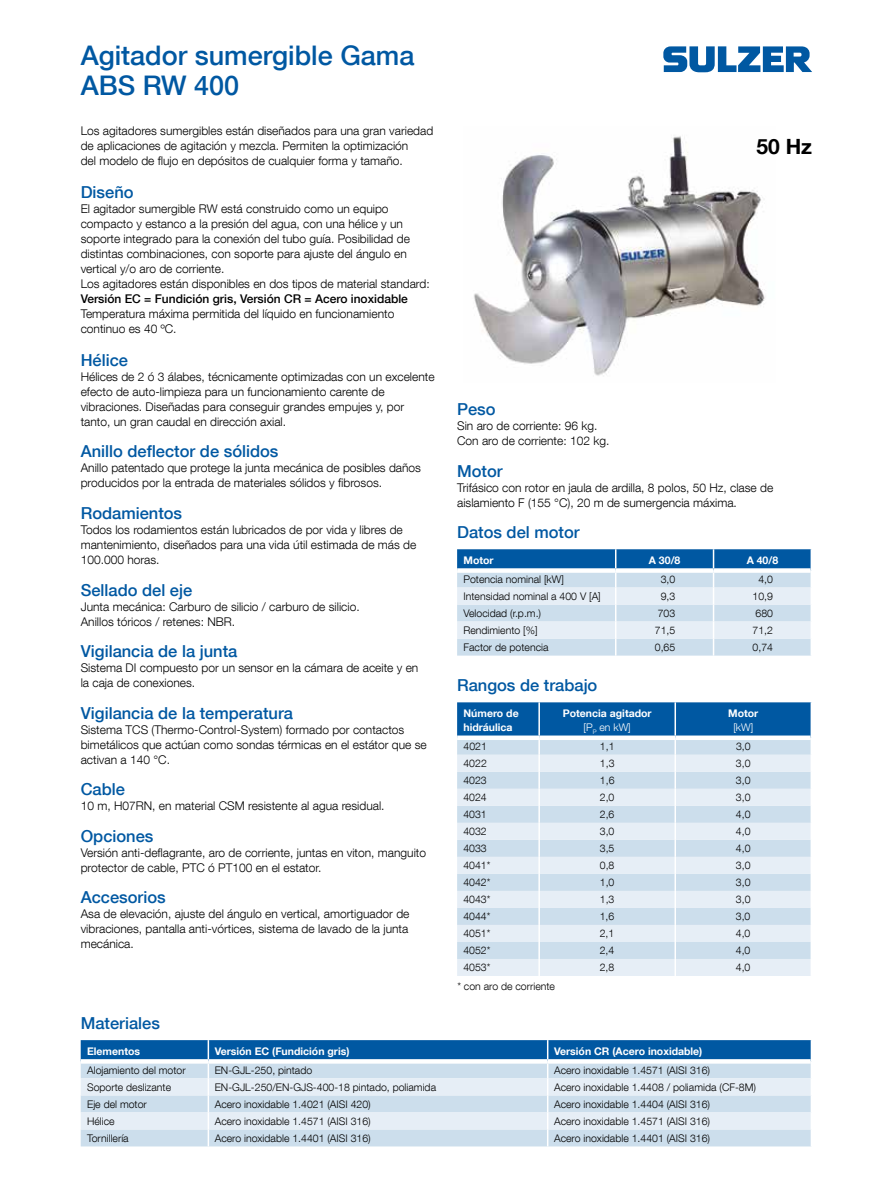
<style>
.page{position:relative;width:893px;height:1191px;background:#fff}
.page>*{position:absolute;margin:0;border:0;box-sizing:border-box;transform-origin:0 0}
.t1{font:500 27px/30px "Helvetica Neue LT Com";color:#0058a2}
.t2{font:700 21px "Helvetica Neue LT Com";color:#000}
.t3{font:500 16.5px "Helvetica Neue LT Com";color:#0058a2}
.t4{font:300 12px/15px "Helvetica Neue LT Com";color:#000}
.t5{font:500 12px "Helvetica Neue LT Com";color:#000}
.t6{font:300 10.5px "Helvetica Neue LT Com";color:#000}
.t7{font:700 10.5px/13.5px "Helvetica Neue LT Com";color:#fff}
.t8{font:300 10.5px "Helvetica Neue LT Com";color:#fff}
.s1{font-weight:300}
</style>
<div class="page">
<svg style="left:663px;top:46px;width:149px;height:26px"></svg>
<img style="left:474px;top:136px;width:291px;height:240px">
<svg style="left:81px;top:1040px;width:731px;height:106px;background:#b0cbe2"></svg>
<svg style="left:81px;top:1059px;width:127px;height:4px"></svg>
<svg style="left:208px;top:1059px;width:340px;height:4px"></svg>
<svg style="left:548px;top:1059px;width:263px;height:4px"></svg>
<svg style="left:457px;top:549px;width:355px;height:106px;background:#b0cbe2"></svg>
<div style="left:457px;top:568px;width:159px;height:5px;background:#fff"></div>
<div style="left:616px;top:568px;width:97px;height:5px;background:#fff"></div>
<div style="left:713px;top:568px;width:98px;height:5px;background:#fff"></div>
<svg style="left:457px;top:702px;width:355px;height:274px;background:#bfd5e7"></svg>
<div style="left:457px;top:735px;width:82px;height:5px;background:#fff"></div>
<div style="left:539px;top:735px;width:136px;height:5px;background:#fff"></div>
<div style="left:675px;top:735px;width:136px;height:5px;background:#fff"></div>
<h1 class="t1" style="left:81px;top:40px;width:335px">Agitador sumergible Gama<br>ABS RW 400</h1>
<p class="t4" style="left:81px;top:123px;width:354px">Los agitadores sumergibles están diseñados para una gran variedad de aplicaciones de agitación y mezcla. Permiten la optimización<br>del modelo de flujo en depósitos de cualquier forma y tamaño.</p>
<h3 class="t3" style="left:81px;top:182px;width:54px">Diseño</h3>
<p class="t4" style="left:81px;top:201px;width:350px">El agitador sumergible RW está construido como un equipo compacto y estanco a la presión del agua, con una hélice y un soporte integrado para la conexión del tubo guía. Posibilidad de distintas combinaciones, con soporte para ajuste del ángulo en vertical y/o aro de corriente.<br>Los agitadores están disponibles en dos tipos de material standard:</p>
<p class="t5" style="left:81px;top:291px;width:329px">Versión EC = Fundición gris, Versión CR = Acero inoxidable</p>
<p class="t4" style="left:81px;top:306px;width:315px">Temperatura máxima permitida del líquido en funcionamiento continuo es 40 ºC.</p>
<h3 class="t3" style="left:81px;top:350px;width:49px">Hélice</h3>
<p class="t4" style="left:81px;top:369px;width:355px">Hélices de 2 ó 3 álabes, técnicamente optimizadas con un excelente efecto de auto-limpieza para un funcionamiento carente de vibraciones. Diseñadas para conseguir grandes empujes y, por tanto, un gran caudal en dirección axial.</p>
<h3 class="t3" style="left:81px;top:441px;width:199px">Anillo deflector de sólidos</h3>
<p class="t4" style="left:81px;top:460px;width:342px">Anillo patentado que protege la junta mecánica de posibles daños producidos por la entrada de materiales sólidos y fibrosos.</p>
<h3 class="t3" style="left:81px;top:503px;width:103px">Rodamientos</h3>
<p class="t4" style="left:81px;top:522px;width:337px">Todos los rodamientos están lubricados de por vida y libres de mantenimiento, diseñados para una vida útil estimada de más de<br>100.000 horas.</p>
<h3 class="t3" style="left:81px;top:579px;width:113px">Sellado del eje</h3>
<p class="t4" style="left:81px;top:598px;width:280px">Junta mecánica: Carburo de silicio / carburo de silicio.<br>Anillos tóricos / retenes: NBR.</p>
<h3 class="t3" style="left:81px;top:641px;width:158px">Vigilancia de la junta</h3>
<p class="t4" style="left:81px;top:660px;width:339px">Sistema DI compuesto por un sensor en la cámara de aceite y en la caja de conexiones.</p>
<h3 class="t3" style="left:81px;top:702px;width:214px">Vigilancia de la temperatura</h3>
<p class="t4" style="left:81px;top:721px;width:348px">Sistema TCS (Thermo-Control-System) formado por contactos bimetálicos que actúan como sondas térmicas en el estátor que se activan a 140 °C.</p>
<h3 class="t3" style="left:81px;top:779px;width:46px">Cable</h3>
<p class="t4" style="left:81px;top:798px;width:305px">10 m, H07RN, en material CSM resistente al agua residual.</p>
<h3 class="t3" style="left:81px;top:825px;width:74px">Opciones</h3>
<p class="t4" style="left:81px;top:844px;width:347px">Versión anti-deflagrante, aro de corriente, juntas en viton, manguito protector de cable, PTC ó PT100 en el estator.</p>
<h3 class="t3" style="left:81px;top:887px;width:87px">Accesorios</h3>
<p class="t4" style="left:81px;top:906px;width:330px;text-align:justify">Asa de elevación, ajuste del ángulo en vertical, amortiguador de vibraciones, pantalla anti-vórtices, sistema de lavado de la junta mecánica.</p>
<h3 class="t3" style="left:81px;top:1012px;width:81px">Materiales</h3>
<h2 class="t2" style="left:756px;top:133px;width:57px">50 Hz</h2>
<h3 class="t3" style="left:457px;top:400px;width:40px">Peso</h3>
<p class="t4" style="left:457px;top:418px;width:154px">Sin aro de corriente: 96 kg.<br>Con aro de corriente: 102 kg.</p>
<h3 class="t3" style="left:457px;top:461px;width:47px">Motor</h3>
<p class="t4" style="left:457px;top:480px;width:318px">Trifásico con rotor en jaula de ardilla, 8 polos, 50 Hz, clase de aislamiento F (155 °C), 20 m de sumergencia máxima.</p>
<h3 class="t3" style="left:457px;top:522px;width:124px">Datos del motor</h3>
<p class="t7" style="left:463px;top:553px;width:32px">Motor</p>
<p class="t7" style="left:649px;top:553px;width:33px">A 30/8</p>
<p class="t7" style="left:747px;top:553px;width:33px">A 40/8</p>
<p class="t6" style="left:463px;top:572px;width:102px">Potencia nominal [kW]</p>
<p class="t6" style="left:661px;top:572px;width:16px">3,0</p>
<p class="t6" style="left:758px;top:572px;width:16px">4,0</p>
<p class="t6" style="left:463px;top:589px;width:139px">Intensidad nominal a 400 V [A]</p>
<p class="t6" style="left:661px;top:589px;width:16px">9,3</p>
<p class="t6" style="left:753px;top:589px;width:22px">10,9</p>
<p class="t6" style="left:463px;top:606px;width:79px">Velocidad (r.p.m.)</p>
<p class="t6" style="left:658px;top:606px;width:19px">703</p>
<p class="t6" style="left:755px;top:606px;width:19px">680</p>
<p class="t6" style="left:463px;top:623px;width:76px">Rendimiento [%]</p>
<p class="t6" style="left:655px;top:623px;width:22px">71,5</p>
<p class="t6" style="left:753px;top:623px;width:22px">71,2</p>
<p class="t6" style="left:463px;top:640px;width:87px">Factor de potencia</p>
<p class="t6" style="left:655px;top:640px;width:22px">0,65</p>
<p class="t6" style="left:753px;top:640px;width:22px">0,74</p>
<h3 class="t3" style="left:457px;top:675px;width:142px">Rangos de trabajo</h3>
<p class="t7" style="left:463px;top:706px;width:57px">Número de hidráulica</p>
<p class="t7" style="left:563px;top:706px;width:90px;text-align:center">Potencia agitador <span class="s1">[P</span><sub>P</sub> <span class="s1">en kW]</span></p>
<p class="t7" style="left:728px;top:706px;width:32px">Motor</p>
<p class="t8" style="left:733px;top:720px;width:21px">[kW]</p>
<p class="t6" style="left:463px;top:740px;width:25px">4021</p>
<p class="t6" style="left:600px;top:740px;width:16px">1,1</p>
<p class="t6" style="left:736px;top:740px;width:16px">3,0</p>
<p class="t6" style="left:463px;top:757px;width:25px">4022</p>
<p class="t6" style="left:600px;top:757px;width:16px">1,3</p>
<p class="t6" style="left:736px;top:757px;width:16px">3,0</p>
<p class="t6" style="left:463px;top:774px;width:25px">4023</p>
<p class="t6" style="left:600px;top:774px;width:16px">1,6</p>
<p class="t6" style="left:736px;top:774px;width:16px">3,0</p>
<p class="t6" style="left:463px;top:791px;width:25px">4024</p>
<p class="t6" style="left:600px;top:791px;width:16px">2,0</p>
<p class="t6" style="left:736px;top:791px;width:16px">3,0</p>
<p class="t6" style="left:463px;top:808px;width:25px">4031</p>
<p class="t6" style="left:600px;top:808px;width:16px">2,6</p>
<p class="t6" style="left:736px;top:808px;width:16px">4,0</p>
<p class="t6" style="left:463px;top:825px;width:25px">4032</p>
<p class="t6" style="left:600px;top:825px;width:16px">3,0</p>
<p class="t6" style="left:736px;top:825px;width:16px">4,0</p>
<p class="t6" style="left:463px;top:842px;width:25px">4033</p>
<p class="t6" style="left:600px;top:842px;width:16px">3,5</p>
<p class="t6" style="left:736px;top:842px;width:16px">4,0</p>
<p class="t6" style="left:463px;top:859px;width:29px">4041*</p>
<p class="t6" style="left:600px;top:859px;width:16px">0,8</p>
<p class="t6" style="left:736px;top:859px;width:16px">3,0</p>
<p class="t6" style="left:463px;top:876px;width:29px">4042*</p>
<p class="t6" style="left:600px;top:876px;width:16px">1,0</p>
<p class="t6" style="left:736px;top:876px;width:16px">3,0</p>
<p class="t6" style="left:463px;top:893px;width:29px">4043*</p>
<p class="t6" style="left:600px;top:893px;width:16px">1,3</p>
<p class="t6" style="left:736px;top:893px;width:16px">3,0</p>
<p class="t6" style="left:463px;top:910px;width:29px">4044*</p>
<p class="t6" style="left:600px;top:910px;width:16px">1,6</p>
<p class="t6" style="left:736px;top:910px;width:16px">3,0</p>
<p class="t6" style="left:463px;top:927px;width:29px">4051*</p>
<p class="t6" style="left:600px;top:927px;width:16px">2,1</p>
<p class="t6" style="left:736px;top:927px;width:16px">4,0</p>
<p class="t6" style="left:463px;top:944px;width:29px">4052*</p>
<p class="t6" style="left:600px;top:944px;width:16px">2,4</p>
<p class="t6" style="left:736px;top:944px;width:16px">4,0</p>
<p class="t6" style="left:463px;top:961px;width:29px">4053*</p>
<p class="t6" style="left:600px;top:961px;width:16px">2,8</p>
<p class="t6" style="left:736px;top:961px;width:16px">4,0</p>
<p class="t6" style="left:457px;top:980px;width:99px">* con aro de corriente</p>
<p class="t7" style="left:87px;top:1043px;width:55px">Elementos</p>
<p class="t7" style="left:215px;top:1043px;width:136px">Versión EC (Fundición gris)</p>
<p class="t7" style="left:554px;top:1043px;width:150px">Versión CR (Acero inoxidable)</p>
<p class="t6" style="left:87px;top:1063px;width:100px">Alojamiento del motor</p>
<p class="t6" style="left:215px;top:1063px;width:99px">EN-GJL-250, pintado</p>
<p class="t6" style="left:554px;top:1063px;width:158px">Acero inoxidable 1.4571 (AISI 316)</p>
<p class="t6" style="left:87px;top:1080px;width:86px">Soporte deslizante</p>
<p class="t6" style="left:215px;top:1080px;width:223px">EN-GJL-250/EN-GJS-400-18 pintado, poliamida</p>
<p class="t6" style="left:554px;top:1080px;width:203px">Acero inoxidable 1.4408 / poliamida (CF-8M)</p>
<p class="t6" style="left:87px;top:1097px;width:61px">Eje del motor</p>
<p class="t6" style="left:215px;top:1097px;width:158px">Acero inoxidable 1.4021 (AISI 420)</p>
<p class="t6" style="left:554px;top:1097px;width:158px">Acero inoxidable 1.4404 (AISI 316)</p>
<p class="t6" style="left:87px;top:1114px;width:29px">Hélice</p>
<p class="t6" style="left:215px;top:1114px;width:158px">Acero inoxidable 1.4571 (AISI 316)</p>
<p class="t6" style="left:554px;top:1114px;width:158px">Acero inoxidable 1.4571 (AISI 316)</p>
<p class="t6" style="left:87px;top:1131px;width:43px">Tornillería</p>
<p class="t6" style="left:215px;top:1131px;width:158px">Acero inoxidable 1.4401 (AISI 316)</p>
<p class="t6" style="left:554px;top:1131px;width:158px">Acero inoxidable 1.4401 (AISI 316)</p>
</div>
